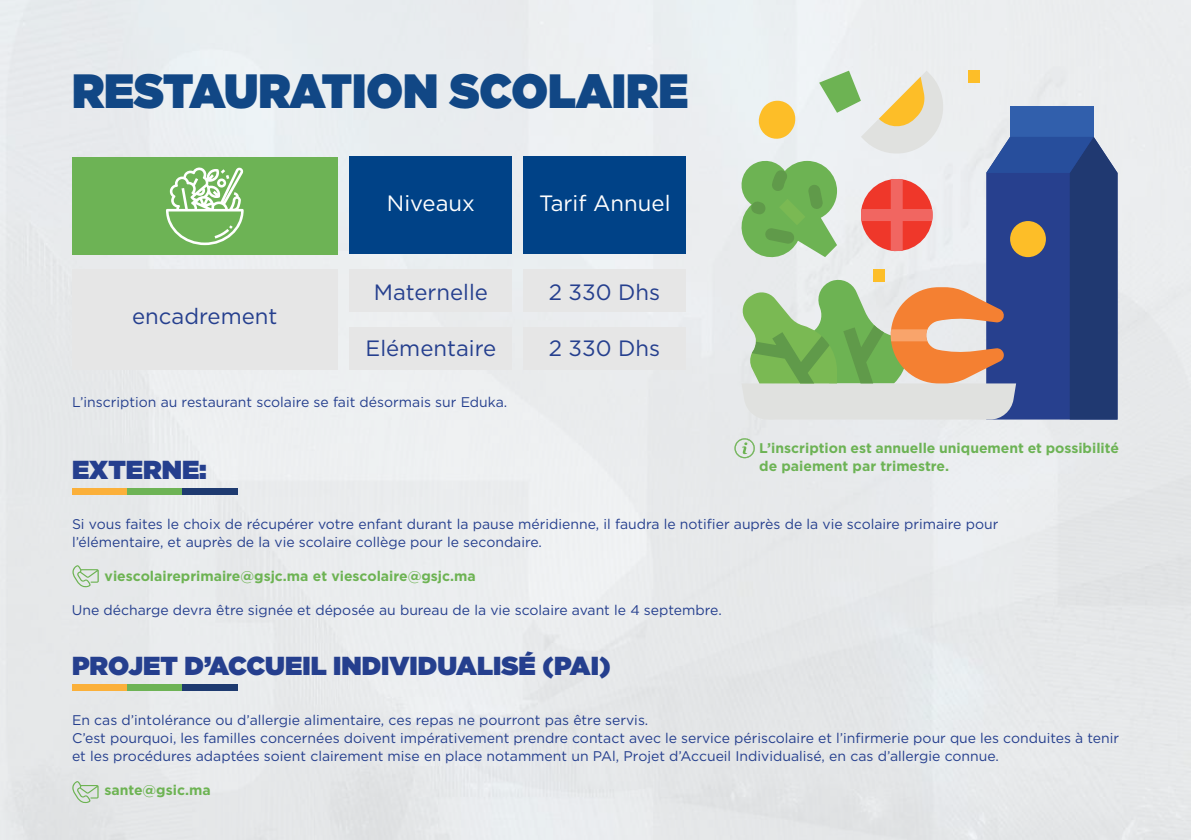
<style>
.page{position:relative;width:1191px;height:840px;background:#fff}
.page>*{position:absolute;margin:0;border:0;box-sizing:border-box;transform-origin:0 0}
.t1{font:900 48px "Gotham";color:#114785;scale:.94 1}
.t2{font:900 26px "Gotham";color:#253f8e}
.t3{font:22.2px "Gotham";color:#253f8e}
.t4{font:22.2px "Gotham";color:#fff}
.t5{font:14px/18px "Gotham";color:#253f8e}
.t6{font:700 14px/18px "Gotham";color:#6db355}
.t7{font:700 14px "Gotham";color:#6db353}
</style>
<div class="page">
<div style="left:0;top:0;width:1191px;height:839px;background:#e8eaec"></div>
<div style="left:72px;top:488px;width:55px;height:6px;background:#fbb03a"></div>
<div style="left:127px;top:488px;width:55px;height:6px;background:#6db355"></div>
<div style="left:182px;top:488px;width:55px;height:6px;background:#1e3a70"></div>
<div style="left:349px;top:269px;width:162px;height:43px;background:#e6e6e6"></div>
<div style="left:349px;top:327px;width:162px;height:43px;background:#e6e6e6"></div>
<div style="left:72px;top:269px;width:265px;height:100px;background:#e6e6e6"></div>
<div style="left:523px;top:269px;width:163px;height:43px;background:#e6e6e6"></div>
<div style="left:523px;top:327px;width:163px;height:43px;background:#e6e6e6"></div>
<div style="left:349px;top:157px;width:162px;height:97px;background:#004287"></div>
<div style="left:72px;top:157px;width:265px;height:97px;background:#6db355"></div>
<div style="left:523px;top:157px;width:163px;height:97px;background:#004287"></div>
<div style="left:72px;top:684px;width:55px;height:6px;background:#fbb03a"></div>
<div style="left:127px;top:684px;width:55px;height:6px;background:#6db355"></div>
<div style="left:182px;top:684px;width:55px;height:6px;background:#1e3a70"></div>
<svg style="left:734px;top:438px;width:21px;height:20px"></svg>
<svg style="left:738px;top:71px;width:379px;height:348px;background:#a1a7a5"></svg>
<svg style="left:72px;top:565px;width:27px;height:22px"></svg>
<svg style="left:72px;top:780px;width:27px;height:23px"></svg>
<svg style="left:166px;top:167px;width:78px;height:78px"></svg>
<h1 class="t1" style="left:72px;top:56px;width:657px">RESTAURATION SCOLAIRE</h1>
<h3 class="t3" style="left:132px;top:302px;width:147px">encadrement</h3>
<h3 class="t4" style="left:387px;top:189px;width:89px">Niveaux</h3>
<h3 class="t3" style="left:374px;top:277px;width:116px">Maternelle</h3>
<h3 class="t3" style="left:365px;top:334px;width:132px">Elémentaire</h3>
<p class="t5" style="left:72px;top:392px;width:437px">L’inscription au restaurant scolaire se fait désormais sur Eduka.</p>
<h2 class="t2" style="left:72px;top:450px;width:136px">EXTERNE:</h2>
<h3 class="t4" style="left:539px;top:189px;width:133px">Tarif Annuel</h3>
<h3 class="t3" style="left:549px;top:277px;width:113px">2 330 Dhs</h3>
<h3 class="t3" style="left:549px;top:334px;width:113px">2 330 Dhs</h3>
<p class="t6" style="left:759px;top:438px;width:361px">L’inscription est annuelle uniquement et possibilité de paiement par trimestre.</p>
<p class="t5" style="left:72px;top:514px;width:927px">Si vous faites le choix de récupérer votre enfant durant la pause méridienne, il faudra le notifier auprès de la vie scolaire primaire pour l’élémentaire, et auprès de la vie scolaire collège pour le secondaire.</p>
<p class="t7" style="left:105px;top:566px;width:372px">viescolaireprimaire@gsjc.ma et viescolaire@gsjc.ma</p>
<p class="t5" style="left:72px;top:600px;width:651px">Une décharge devra être signée et déposée au bureau de la vie scolaire avant le 4 septembre.</p>
<h2 class="t2" style="left:72px;top:646px;width:540px">PROJET D’ACCUEIL INDIVIDUALISÉ (PAI)</h2>
<p class="t5" style="left:72px;top:710px;width:1048px">En cas d’intolérance ou d’allergie alimentaire, ces repas ne pourront pas être servis.<br>C’est pourquoi, les familles concernées doivent impérativement prendre contact avec le service périscolaire et l’infirmerie pour que les conduites à tenir et les procédures adaptées soient clairement mise en place notamment un PAl, Projet d’Accueil Individualisé, en cas d’allergie connue.</p>
<p class="t7" style="left:104px;top:780px;width:108px">sante@gsic.ma</p>
</div>
